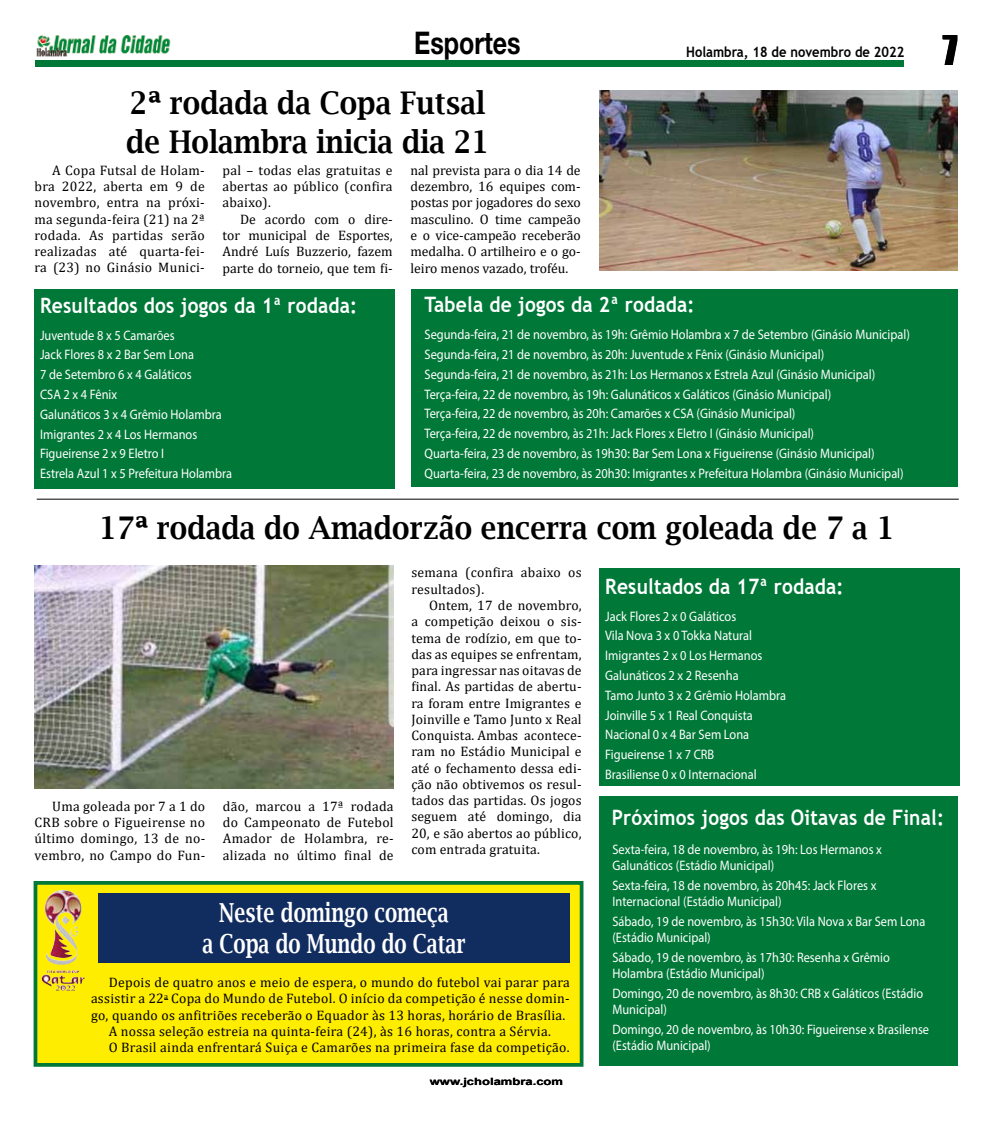
<style>
.page{position:relative;width:993px;height:1124px;background:#fff}
.page>*{position:absolute;margin:0;border:0;box-sizing:border-box;transform-origin:0 0}
.t1{font:37.5px "Impact";color:#000}
.t2{font:600 31.25px/38.8px "Lucida Bright";color:#000;scale:.9 1}
.t3{font:700 31.25px "Helvetica Neue";color:#000;scale:.8 1}
.t4{font:600 26.25px/31.2px "Lucida Bright";color:#fff;text-align:center;scale:.75 1}
.t5{font:700 21.25px "Trebuchet MS";letter-spacing:.01em;color:#fff;scale:.9 1}
.t6{font:700 14.38px "Trebuchet MS";color:#000;scale:.9 1}
.t7{font:13.75px/19.8px "Myriad Pro";color:#fff;scale:.9 1}
.t8{font:13.75px/16.2px "Cambria";letter-spacing:.02em;color:#000;text-align:justify}
.t9{font:700 10px "Arial";color:#000;scale:1.3 1}
</style>
<div class="page">
<img style="left:36px;top:35px;width:135px;height:22px">
<div style="left:35px;top:60px;width:869px;height:7px;background:#007838"></div>
<hr style="left:37px;top:499px;width:921px;height:1px;background:#000">
<div style="left:34px;top:288px;width:361px;height:200px;background:#007838"></div>
<div style="left:599px;top:568px;width:360px;height:217px;background:#007838"></div>
<div style="left:411px;top:288px;width:546px;height:198px;background:#007838"></div>
<div style="left:599px;top:796px;width:358px;height:269px;background:#007838"></div>
<img style="left:599px;top:91px;width:358px;height:179px">
<img style="left:34px;top:566px;width:359px;height:222px">
<div style="left:34px;top:880px;width:549px;height:186px;background:#ffed00;border:4px solid #007838"></div>
<img style="left:45px;top:889px;width:32px;height:71px">
<div style="left:98px;top:892px;width:471px;height:70px;background:#112c5f"></div>
<h2 class="t3" style="left:438px;top:24px;width:81px">Ge al</h2>
<h2 class="t3" style="left:414px;top:24px;width:135px">Esportes</h2>
<h2 class="t2" style="left:126px;top:83px;width:404px">2ª rodada da Copa Futsal de Holambra inicia dia 21</h2>
<p class="t8" style="left:35px;top:162px;width:172px;text-indent:18px">A Copa Futsal de Holam&shy;bra 2022, aberta em 9 de novembro, entra na próxi&shy;ma segunda-feira (21) na 2ª rodada. As partidas serão realizadas até quarta-fei&shy;ra (23) no Ginásio Munici-</p>
<p class="t8" style="left:222px;top:162px;width:172px">pal – todas elas gratuitas e abertas ao público (confira abaixo).</p>
<p class="t8" style="left:222px;top:211px;width:172px;text-indent:18px">De acordo com o dire&shy;tor municipal de Esportes, André Luís Buzzerio, fazem parte do torneio, que tem fi-</p>
<p class="t8" style="left:410px;top:162px;width:172px">nal prevista para o dia 14 de dezembro, 16 equipes com&shy;postas por jogadores do sexo masculino. O time campeão e o vice-campeão receberão medalha. O artilheiro e o go&shy;leiro menos vazado, troféu.</p>
<p class="t6" style="left:686px;top:43px;width:244px">Holambra, 18 de novembro de 2022</p>
<h3 class="t5" style="left:40px;top:292px;width:354px">Resultados dos jogos da 1ª rodada:</h3>
<p class="t7" style="left:40px;top:325px;width:215px">Juventude 8 x 5 Camarões<br>Jack Flores 8 x 2 Bar Sem Lona<br>7 de Setembro 6 x 4 Galáticos<br>CSA 2 x 4 Fênix<br>Galunáticos 3 x 4 Grêmio Holambra<br>Imigrantes 2 x 4 Los Hermanos<br>Figueirense 2 x 9 Eletro I<br>Estrela Azul 1 x 5 Prefeitura Holambra</p>
<h3 class="t5" style="left:424px;top:291px;width:301px">Tabela de jogos da 2ª rodada:</h3>
<p class="t7" style="left:424px;top:324px;width:540px">Segunda-feira, 21 de novembro, às 19h: Grêmio Holambra x 7 de Setembro (Ginásio Municipal)<br>Segunda-feira, 21 de novembro, às 20h: Juventude x Fênix (Ginásio Municipal)<br>Segunda-feira, 21 de novembro, às 21h: Los Hermanos x Estrela Azul (Ginásio Municipal)<br>Terça-feira, 22 de novembro, às 19h: Galunáticos x Galáticos (Ginásio Municipal)<br>Terça-feira, 22 de novembro, às 20h: Camarões x CSA (Ginásio Municipal)<br>Terça-feira, 22 de novembro, às 21h: Jack Flores x Eletro I (Ginásio Municipal)<br>Quarta-feira, 23 de novembro, às 19h30: Bar Sem Lona x Figueirense (Ginásio Municipal)<br>Quarta-feira, 23 de novembro, às 20h30: Imigrantes x Prefeitura Holambra (Ginásio Municipal)</p>
<h2 class="t2" style="left:99px;top:508px;width:884px">17ª rodada do Amadorzão encerra com goleada de 7 a 1</h2>
<h1 class="t1" style="left:942px;top:21px;width:16px">7</h1>
<p class="t8" style="left:35px;top:797px;width:172px;text-indent:18px">Uma goleada por 7 a 1 do CRB sobre o Figueirense no último domingo, 13 de no&shy;vembro, no Campo do Fun-</p>
<p class="t8" style="left:223px;top:797px;width:172px">dão, marcou a 17ª rodada do Campeonato de Futebol Amador de Holambra, re&shy;alizada no último final de</p>
<p class="t8" style="left:411px;top:564px;width:172px">semana (confira abaixo os resultados).</p>
<p class="t8" style="left:411px;top:597px;width:172px;text-indent:18px">Ontem, 17 de novembro, a competição deixou o sis&shy;tema de rodízio, em que to&shy;das as equipes se enfrentam, para ingressar nas oitavas de final. As partidas de abertu&shy;ra foram entre Imigrantes e Joinville e Tamo Junto x Real Conquista. Ambas acontece&shy;ram no Estádio Municipal e até o fechamento dessa edi&shy;ção não obtivemos os resul&shy;tados das partidas. Os jogos seguem até domingo, dia 20, e são abertos ao público, com entrada gratuita.</p>
<h3 class="t4" style="left:202px;top:896px;width:352px">Neste domingo começa<br>a Copa do Mundo do Catar</h3>
<p class="t8" style="left:109px;top:974px;width:462px">Depois de quatro anos e meio de espera, o mundo do futebol vai parar para</p>
<p class="t8" style="left:91px;top:990px;width:480px">assistir a 22<sup>a</sup> Copa do Mundo de Futebol. O início da competição é nesse domin-</p>
<p class="t8" style="left:91px;top:1006px;width:475px">go, quando os anfitriões receberão o Equador às 13 horas, horário de Brasília.</p>
<p class="t8" style="left:109px;top:1022px;width:443px">A nossa seleção estreia na quinta-feira (24), às 16 horas, contra a Sérvia.</p>
<p class="t8" style="left:109px;top:1039px;width:462px">O Brasil ainda enfrentará Suiça e Camarões na primeira fase da competição.</p>
<p class="t9" style="left:429px;top:1074px;width:104px">www.jcholambra.com</p>
<h3 class="t5" style="left:605px;top:573px;width:266px">Resultados da 17ª rodada:</h3>
<p class="t7" style="left:605px;top:605px;width:202px">Jack Flores 2 x 0 Galáticos<br>Vila Nova 3 x 0 Tokka Natural<br>Imigrantes 2 x 0 Los Hermanos<br>Galunáticos 2 x 2 Resenha<br>Tamo Junto 3 x 2 Grêmio Holambra<br>Joinville 5 x 1 Real Conquista<br>Nacional 0 x 4 Bar Sem Lona<br>Figueirense 1 x 7 CRB<br>Brasiliense 0 x 0 Internacional</p>
<h3 class="t5" style="left:611px;top:804px;width:370px">Próximos jogos das Oitavas de Final:</h3>
<p class="t7" style="left:612px;top:840px;width:301px;line-height:16.2px">Sexta-feira, 18 de novembro, às 19h: Los Hermanos x<br>Galunáticos (Estádio Municipal)</p>
<p class="t7" style="left:612px;top:876px;width:295px;line-height:16.2px">Sexta-feira, 18 de novembro, às 20h45: Jack Flores x<br>Internacional (Estádio Municipal)</p>
<p class="t7" style="left:612px;top:912px;width:349px;line-height:16.2px">Sábado, 19 de novembro, às 15h30: Vila Nova x Bar Sem Lona (Estádio Municipal)</p>
<p class="t7" style="left:612px;top:948px;width:310px;line-height:16.2px">Sábado, 19 de novembro, às 17h30: Resenha x Grêmio<br>Holambra (Estádio Municipal)</p>
<p class="t7" style="left:612px;top:984px;width:346px;line-height:16.2px">Domingo, 20 de novembro, às 8h30: CRB x Galáticos (Estádio<br>Municipal)</p>
<p class="t7" style="left:612px;top:1020px;width:353px;line-height:16.2px">Domingo, 20 de novembro, às 10h30: Figueirense x Brasilense (Estádio Municipal)</p>
</div>
